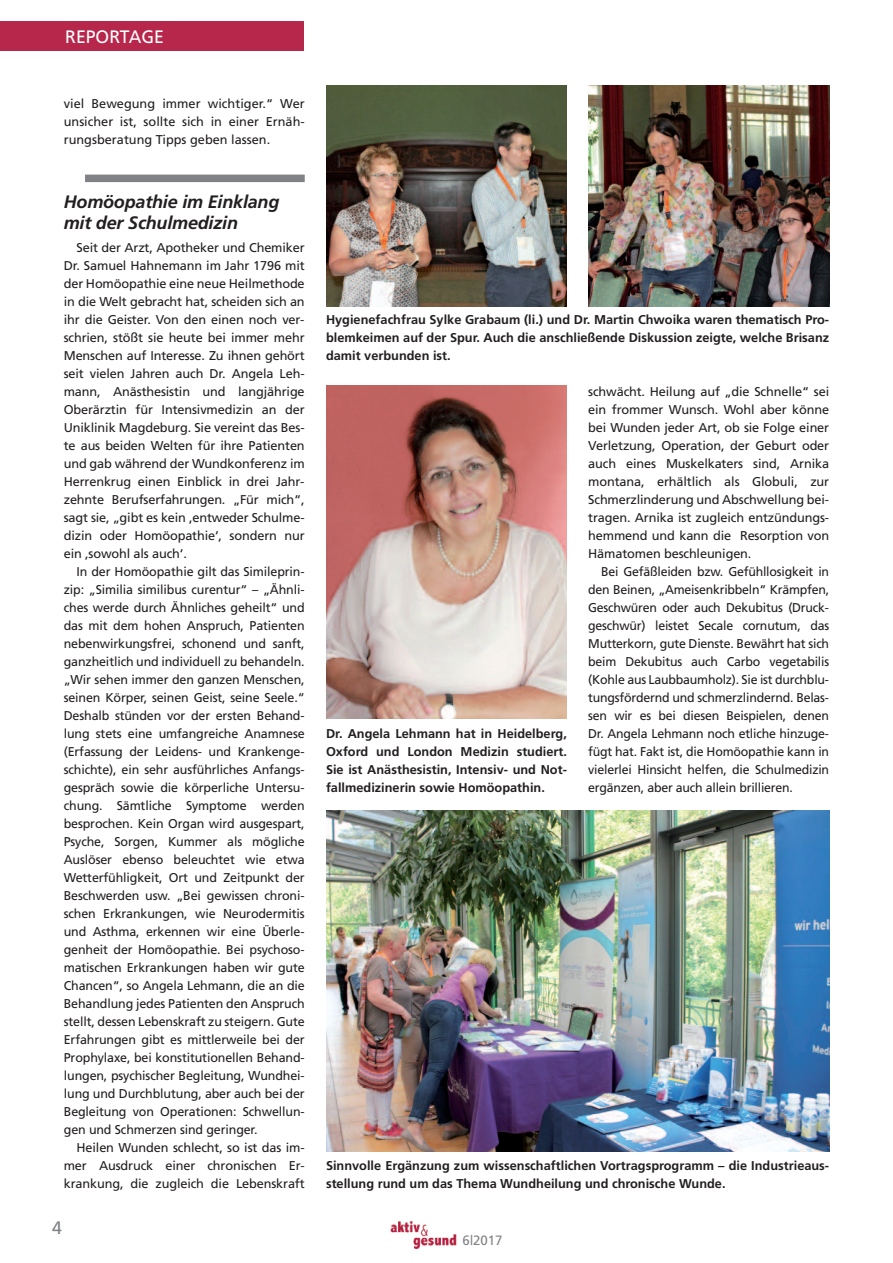
<style>
.page{position:relative;width:893px;height:1263px;background:#fff}
.page>*{position:absolute;margin:0;border:0;box-sizing:border-box;transform-origin:0 0}
.t1{font:italic 700 18px/21px "Frutiger";letter-spacing:-.01em;color:#231f20}
.t2{font:18px "Frutiger";color:#fff}
.t3{font:18px "Frutiger";color:#808285}
.t4{font:13.5px "Frutiger";color:#808285}
.t5{font:12.75px/18px "Frutiger";letter-spacing:-.01em;color:#231f20;text-align:justify}
.t6{font:700 12.75px/18px "Frutiger";color:#231f20;text-align:justify}
.s1{font-family:"Sero Sc Offc Pro";font-weight:100}
</style>
<div class="page">
<div style="left:0;top:21px;width:304px;height:30px;background:#b6274b"></div>
<img style="left:390px;top:1220px;width:67px;height:29px">
<div style="left:85px;top:175px;width:220px;height:7px;background:#808285"></div>
<img style="left:326px;top:85px;width:241px;height:221px">
<img style="left:588px;top:85px;width:241px;height:221px">
<img style="left:326px;top:811px;width:503px;height:340px">
<img style="left:326px;top:386px;width:241px;height:333px">
<h1 class="t2" style="left:65px;top:29px;width:100px">REPORTAGE</h1>
<p class="t5" style="left:64px;top:96px;width:242px">viel Bewegung immer wichtiger.“ Wer unsicher ist, sollte sich in einer Ernäh&shy;rungsberatung Tipps geben lassen.</p>
<h1 class="t1" style="left:64px;top:192px;width:217px">Homöopathie im Einklang mit der Schulmedizin</h1>
<p class="t5" style="left:64px;top:240px;width:242px;text-indent:13px">Seit der Arzt, Apotheker und Chemiker Dr. Samuel Hahnemann im Jahr 1796 mit der Homöopathie eine neue Heilmethode in die Welt gebracht hat, scheiden sich an ihr die Geister. Von den einen noch ver&shy;schrien, stößt sie heute bei immer mehr Menschen auf Interesse. Zu ihnen gehört seit vielen Jahren auch Dr. Angela Leh&shy;mann, Anästhesistin und langjährige Oberärztin für Intensivmedizin an der Uniklinik Magdeburg. Sie vereint das Bes&shy;te aus beiden Welten für ihre Patienten und gab während der Wundkonferenz im Herrenkrug einen Einblick in drei Jahr&shy;zehnte Berufserfahrungen. „Für mich“, sagt sie, „gibt es kein ,entweder Schulme&shy;dizin oder Homöopathie‘, sondern nur ein ,sowohl als auch‘.</p>
<p class="t5" style="left:64px;top:564px;width:243px;text-indent:13px">In der Homöopathie gilt das Simileprin&shy;zip: „Similia similibus curentur“ – „Ähnli&shy;ches werde durch Ähnliches geheilt“ und das mit dem hohen Anspruch, Patienten nebenwirkungsfrei, schonend und sanft, ganzheitlich und individuell zu behandeln. „Wir sehen immer den ganzen Menschen, seinen Körper, seinen Geist, seine Seele.“ Deshalb stünden vor der ersten Behand&shy;lung stets eine umfangreiche Anamnese (Erfassung der Leidens- und Krankenge&shy;schichte), ein sehr ausfü<span class="s1">̈</span> hrliches Anfangs&shy;gespräch sowie die körperliche Untersu&shy;chung. Sämtliche Symptome werden besprochen. Kein Organ wird ausgespart, Psyche, Sorgen, Kummer als mögliche Auslöser ebenso beleuchtet wie etwa Wetterfühligkeit, Ort und Zeitpunkt der Beschwerden usw. „Bei gewissen chroni&shy;schen Erkrankungen, wie Neurodermitis und Asthma, erkennen wir eine Überle&shy;genheit der Homöopathie. Bei psychoso&shy;matischen Erkrankungen haben wir gute Chancen“, so Angela Lehmann, die an die Behandlung jedes Patienten den Anspruch stellt, dessen Lebenskraft zu steigern. Gute Erfahrungen gibt es mittlerweile bei der Prophylaxe, bei konstitutionellen Behand&shy;lungen, psychischer Begleitung, Wundhei&shy;lung und Durchblutung, aber auch bei der Begleitung von Operationen: Schwellun&shy;gen und Schmerzen sind geringer.</p>
<p class="t5" style="left:64px;top:1140px;width:242px;text-indent:13px">Heilen Wunden schlecht, so ist das im&shy;mer Ausdruck einer chronischen Er&shy;krankung, die zugleich die Lebenskraft</p>
<h1 class="t3" style="left:52px;top:1220px;width:11px">4</h1>
<p class="t6" style="left:326px;top:312px;width:505px">Hygienefachfrau Sylke Grabaum (li.) und Dr. Martin Chwoika waren thematisch Pro&shy;blemkeimen auf der Spur. Auch die anschließende Diskussion zeigte, welche Brisanz damit verbunden ist.</p>
<p class="t6" style="left:326px;top:726px;width:242px">Dr. Angela Lehmann hat in Heidelberg, Oxford und London Medizin studiert.<br>Sie ist Anästhesistin, Intensiv- und Not&shy;fallmedizinerin sowie Homöopathin.</p>
<p class="t5" style="left:588px;top:384px;width:242px">schwächt. Heilung auf „die Schnelle“ sei ein frommer Wunsch. Wohl aber könne bei Wunden jeder Art, ob sie Folge einer Verletzung, Operation, der Geburt oder auch eines Muskelkaters sind, Arnika montana, erhältlich als Globuli, zur Schmerzlinderung und Abschwellung bei&shy;tragen. Arnika ist zugleich entzü<span class="s1">̈</span> ndungs&shy;hemmend und kann die Resorption von Hämatomen beschleunigen.</p>
<p class="t5" style="left:588px;top:564px;width:242px;text-indent:13px">Bei Gefäßleiden bzw. Gefühllosigkeit in den Beinen, „Ameisenkribbeln“ Krämpfen, Geschwüren oder auch Dekubitus (Druck&shy;geschwür) leistet Secale cornutum, das Mutterkorn, gute Dienste. Bewährt hat sich beim Dekubitus auch Carbo vegetabilis (Kohle aus Laubbaumholz). Sie ist durchblu&shy;tungsfördernd und schmerzlindernd. Belas&shy;sen wir es bei diesen Beispielen, denen Dr. Angela Lehmann noch etliche hinzuge&shy;fügt hat. Fakt ist, die Homöopathie kann in vielerlei Hinsicht helfen, die Schulmedizin ergänzen, aber auch allein brillieren.</p>
<p class="t6" style="left:326px;top:1158px;width:505px">Sinnvolle Ergänzung zum wissenschaftlichen Vortragsprogramm – die Industrieaus&shy;stellung rund um das Thema Wundheilung und chronische Wunde.</p>
<p class="t4" style="left:463px;top:1235px;width:41px">6|2017</p>
</div>
